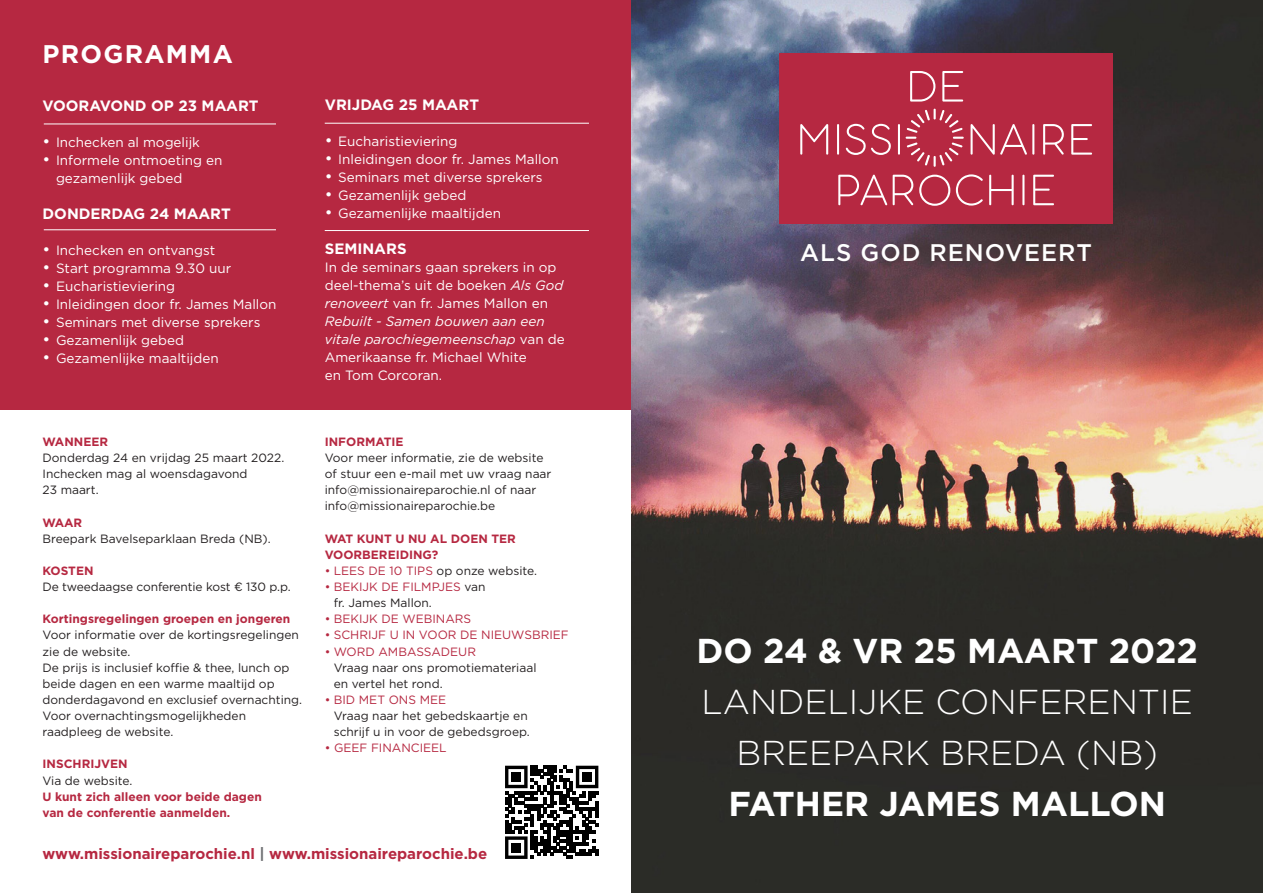
<style>
.page{position:relative;width:1263px;height:893px;background:#fff}
.page>*{position:absolute;margin:0;border:0;box-sizing:border-box;transform-origin:0 0}
.t1{font:300 34.5px/51px "Gotham";color:#fff}
.t2{font:700 34.5px "Gotham";color:#fff}
.t3{font:700 25.5px "Gotham";letter-spacing:.05em;color:#fff}
.t4{font:500 24px "Gotham";letter-spacing:.04em;color:#fff}
.t5{font:700 15px "Gotham";color:#fff}
.t6{font:700 15px "Gotham";color:#b62841}
.t7{font:13.5px/18px "Gotham";color:#fff}
.t8{font:12px/16.2px "Gotham";color:#231f20}
.t9{font:700 12px/16.2px "Gotham";color:#b62841}
.t10{font:12px "Gotham";color:#b62841}
.s1{font-size:16.2px}
.s2{font-weight:700;color:#b62841}
.s3{font-style:italic}
.s4{color:#b62841}
.s5{color:#6c6d70}
.s6{font-weight:700}
</style>
<div class="page">
<div style="left:0;top:0;width:631px;height:410px;background:#b62841"></div>
<img style="left:631px;top:0;width:632px;height:893px">
<div style="left:779px;top:53px;width:334px;height:171px;background:#b62841"></div>
<svg style="left:800px;top:124px;width:28px;height:31px"></svg>
<svg style="left:1071px;top:124px;width:21px;height:31px"></svg>
<svg style="left:837px;top:109px;width:227px;height:97px"></svg>
<svg style="left:910px;top:71px;width:25px;height:31px"></svg>
<svg style="left:942px;top:71px;width:21px;height:31px"></svg>
<hr style="left:44px;top:124px;width:232px;height:1px;background:#fff">
<hr style="left:44px;top:229px;width:232px;height:1px;background:#fff">
<hr style="left:325px;top:230px;width:264px;height:1px;background:#fff">
<hr style="left:325px;top:123px;width:264px;height:1px;background:#fff">
<svg style="left:505px;top:766px;width:93px;height:93px"></svg>
<div style="left:511px;top:772px;width:10px;height:10px;background:#000"></div>
<div style="left:582px;top:772px;width:10px;height:10px;background:#000"></div>
<div style="left:511px;top:843px;width:10px;height:9px;background:#000"></div>
<p class="t3" style="left:43px;top:37px;width:192px">PROGRAMMA</p>
<p class="t5" style="left:43px;top:95px;width:218px">VOORAVOND OP 23 MAART</p>
<p class="t7" style="left:43px;top:133px;width:159px"><span class="s1">•</span> Inchecken al mogelijk</p>
<p class="t7" style="left:56px;top:151px;width:168px;text-indent:-14px"><span class="s1">•</span> Informele ontmoeting en gezamenlijk gebed</p>
<p class="t5" style="left:43px;top:203px;width:190px">DONDERDAG 24 MAART</p>
<p class="t7" style="left:43px;top:241px;width:174px"><span class="s1">•</span> Inchecken en ontvangst</p>
<p class="t7" style="left:43px;top:259px;width:190px"><span class="s1">•</span> Start programma 9.30 uur</p>
<p class="t7" style="left:43px;top:277px;width:134px"><span class="s1">•</span> Eucharistieviering</p>
<p class="t7" style="left:43px;top:295px;width:236px"><span class="s1">•</span> Inleidingen door fr. James Mallon</p>
<p class="t7" style="left:43px;top:313px;width:219px"><span class="s1">•</span> Seminars met diverse sprekers</p>
<p class="t7" style="left:43px;top:331px;width:143px"><span class="s1">•</span> Gezamenlijk gebed</p>
<p class="t7" style="left:43px;top:349px;width:178px"><span class="s1">•</span> Gezamenlijke maaltijden</p>
<p class="t8" style="left:43px;top:433px;width:243px"><span class="s2">WANNEER<br></span>Donderdag 24 en vrijdag 25 maart 2022.<br>Inchecken mag al woensdagavond<br>23 maart.</p>
<p class="t9" style="left:43px;top:514px;width:41px">WAAR</p>
<p class="t8" style="left:43px;top:530px;width:230px">Breepark Bavelseparklaan Breda (NB).</p>
<p class="t8" style="left:43px;top:562px;width:250px"><span class="s2">KOSTEN<br></span>De tweedaagse conferentie kost € 130 p.p.</p>
<p class="t8" style="left:43px;top:611px;width:258px"><span class="s2">Kortingsregelingen groepen en jongeren<br></span>Voor informatie over de kortingsregelingen</p>
<p class="t8" style="left:43px;top:643px;width:90px">zie de website.</p>
<p class="t8" style="left:43px;top:659px;width:261px">De prijs is inclusief koffie &amp; thee, lunch op beide dagen en een warme maaltijd op donderdagavond en exclusief overnachting.<br>Voor overnachtingsmogelijkheden raadpleeg de website.</p>
<p class="t8" style="left:43px;top:756px;width:91px"><span class="s2">INSCHRIJVEN<br></span>Via de website.</p>
<p class="t9" style="left:43px;top:788px;width:221px">U kunt zich alleen voor beide dagen van de conferentie aanmelden.</p>
<p class="t5" style="left:325px;top:94px;width:156px">VRIJDAG 25 MAART</p>
<p class="t7" style="left:325px;top:131px;width:134px"><span class="s1">•</span> Eucharistieviering</p>
<p class="t7" style="left:325px;top:149px;width:236px"><span class="s1">•</span> Inleidingen door fr. James Mallon</p>
<p class="t7" style="left:325px;top:167px;width:219px"><span class="s1">•</span> Seminars met diverse sprekers</p>
<p class="t7" style="left:325px;top:185px;width:143px"><span class="s1">•</span> Gezamenlijk gebed</p>
<p class="t7" style="left:325px;top:203px;width:178px"><span class="s1">•</span> Gezamenlijke maaltijden</p>
<p class="t5" style="left:325px;top:238px;width:83px">SEMINARS</p>
<p class="t7" style="left:325px;top:257px;width:241px">In de seminars gaan sprekers in op deel-thema’s uit de boeken <span class="s3">Als God renoveert</span> van fr. James Mallon en<br><span class="s3">Rebuilt - Samen bouwen aan een vitale parochiegemeenschap</span> van de<br>Amerikaanse fr. Michael White<br>en Tom Corcoran.</p>
<p class="t8" style="left:325px;top:433px;width:228px"><span class="s2">INFORMATIE<br></span>Voor meer informatie, zie de website of stuur een e-mail met uw vraag naar info@missionaireparochie.nl of naar</p>
<p class="t8" style="left:325px;top:498px;width:172px">info@missionaireparochie.be</p>
<p class="t9" style="left:325px;top:530px;width:193px">WAT KUNT U NU AL DOEN TER<br>VOORBEREIDING?</p>
<p class="t8" style="left:325px;top:562px;width:214px"><span class="s4">• LEES DE 10 TIPS</span> op onze website.</p>
<p class="t8" style="left:334px;top:578px;width:153px;text-indent:-9px"><span class="s4">• BEKIJK DE FILMPJES</span> van fr. James Mallon.</p>
<p class="t10" style="left:325px;top:611px;width:148px">• BEKIJK DE WEBINARS</p>
<p class="t10" style="left:325px;top:627px;width:246px">• SCHRIJF U IN VOOR DE NIEUWSBRIEF</p>
<p class="t8" style="left:334px;top:643px;width:204px;text-indent:-9px"><span class="s4">• WORD AMBASSADEUR<br></span>Vraag naar ons promotiemateriaal en vertel het rond.</p>
<p class="t8" style="left:334px;top:691px;width:198px;text-indent:-9px"><span class="s4">• BID MET ONS MEE<br></span>Vraag naar het gebedskaartje en schrijf u in voor de gebedsgroep.</p>
<p class="t10" style="left:325px;top:740px;width:123px">• GEEF FINANCIEEL</p>
<p class="t6" style="left:43px;top:844px;width:446px">www.missionaireparochie.nl <span class="s5">|</span> www.missionaireparochie.be</p>
<p class="t4" style="left:800px;top:237px;width:293px">ALS GOD RENOVEERT</p>
<p class="t2" style="left:696px;top:628px;width:503px">DO 24 &amp; VR 25 MAART 2022</p>
<p class="t1" style="left:702px;top:675px;width:493px">LANDELIJKE CONFERENTIE</p>
<p class="t1" style="left:728px;top:726px;width:439px">BREEPARK BREDA (NB)<br><span class="s6">FATHER JAMES MALLON</span></p>
</div>
